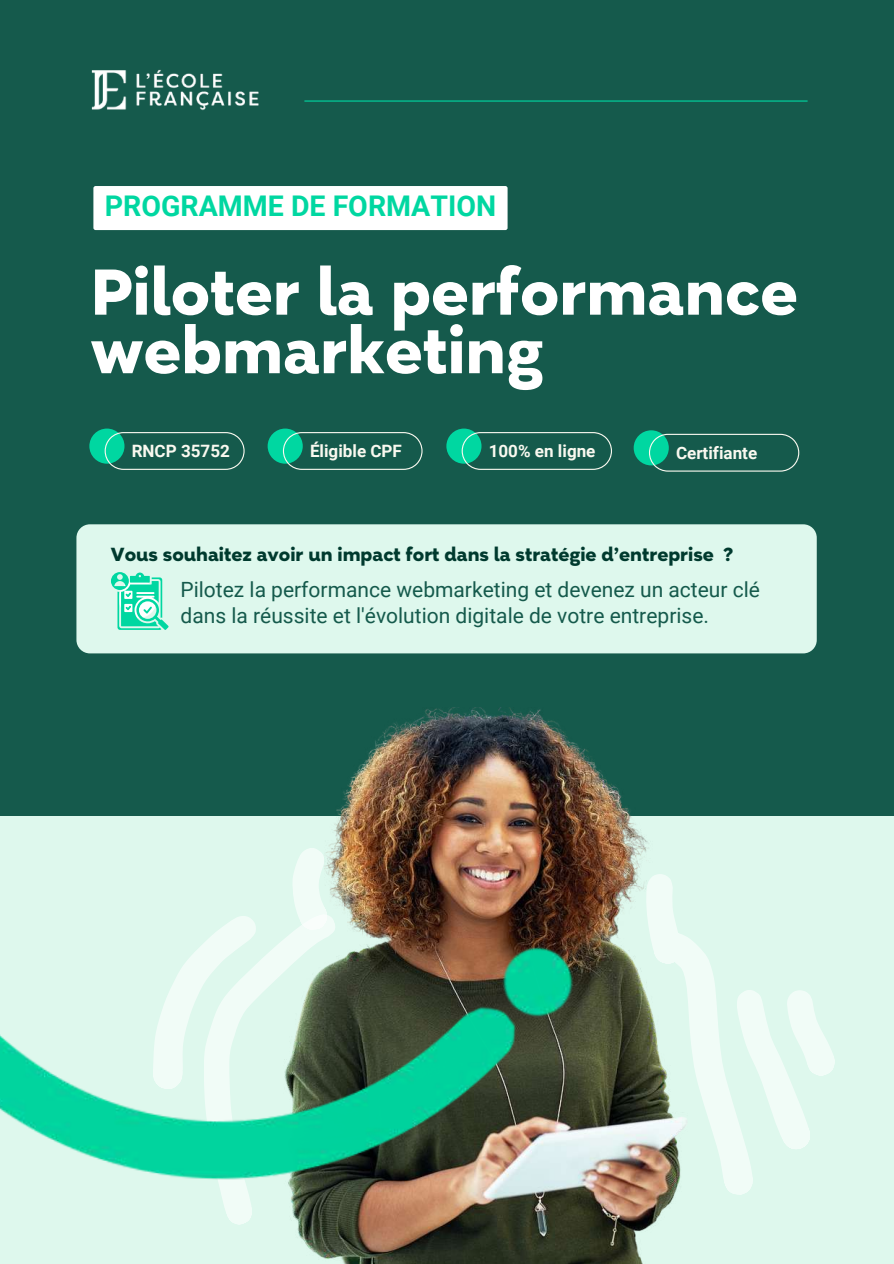
<style>
.page{position:relative;width:894px;height:1264px;background:#fff}
.page>*{position:absolute;margin:0;border:0;box-sizing:border-box;transform-origin:0 0}
.t1{font:800 73.5px/58.5px "Magenos";color:#fff}
.t2{font:700 28.5px "Roboto";color:#00d7a1}
.t3{font:800 21.6px "Magenos";color:#003a2e}
.t4{font:21px/25.8px "Roboto";color:#155a4c}
.t5{font:700 17.1px "Roboto";color:#faf9f0}
</style>
<div class="page">
<div style="left:0;top:0;width:893px;height:1263px;background:#155a4c"></div>
<hr style="left:304px;top:100px;width:503px;height:2px;background:#00d7a1">
<div style="left:89px;top:428px;width:35px;height:35px;background:#00d7a1;border-radius:50%"></div>
<svg style="left:105px;top:432px;width:139px;height:38px"></svg>
<div style="left:267px;top:428px;width:36px;height:35px;background:#00d7a1;border-radius:50%"></div>
<svg style="left:283px;top:432px;width:139px;height:38px"></svg>
<div style="left:446px;top:428px;width:35px;height:35px;background:#00d7a1;border-radius:50%"></div>
<svg style="left:461px;top:432px;width:151px;height:38px"></svg>
<div style="left:633px;top:430px;width:35px;height:35px;background:#00d7a1;border-radius:50%"></div>
<svg style="left:648px;top:434px;width:151px;height:37px"></svg>
<div style="left:76px;top:524px;width:740px;height:129px;background:#def8ed;border-radius:13px"></div>
<div style="left:0;top:815px;width:893px;height:448px;background:#def8ed"></div>
<img style="left:91px;top:69px;width:168px;height:42px">
<img style="left:140px;top:707px;width:753px;height:556px">
<img style="left:0;top:894px;width:620px;height:342px">
<svg style="left:153px;top:847px;width:182px;height:377px"></svg>
<svg style="left:645px;top:873px;width:189px;height:321px"></svg>
<svg style="left:111px;top:572px;width:57px;height:57px"></svg>
<div style="left:93px;top:186px;width:414px;height:44px;background:#fff;border-radius:2px"></div>
<h2 class="t2" style="left:105px;top:190px;width:393px">PROGRAMME DE FORMATION</h2>
<h1 class="t1" style="left:91px;top:266px;width:708px">Piloter la performance webmarketing</h1>
<p class="t5" style="left:132px;top:441px;width:100px">RNCP 35752</p>
<p class="t5" style="left:310px;top:441px;width:93px">Éligible CPF</p>
<p class="t5" style="left:488px;top:441px;width:108px">100% en ligne</p>
<p class="t5" style="left:675px;top:443px;width:83px">Certifiante</p>
<p class="t3" style="left:111px;top:543px;width:623px">Vous souhaitez avoir un impact fort dans la stratégie d’entreprise ?</p>
<p class="t4" style="left:180px;top:577px;width:581px">Pilotez la performance webmarketing et devenez un acteur clé dans la réussite et l'évolution digitale de votre entreprise.</p>
</div>
